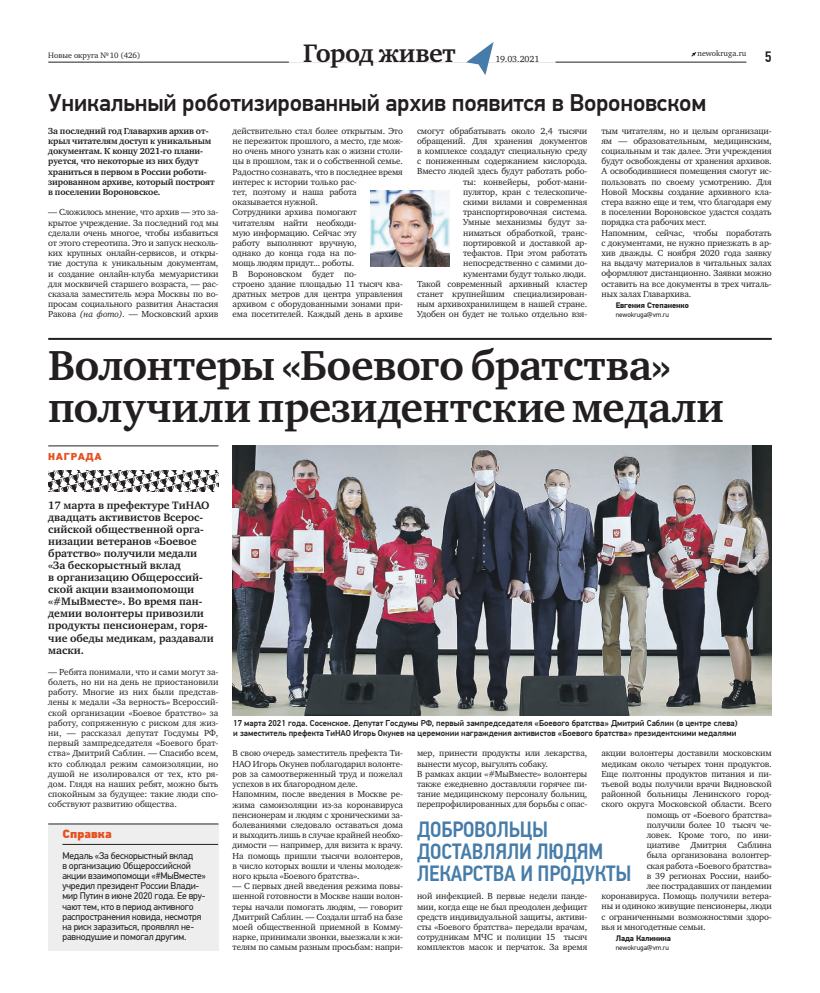
<style>
.page{position:relative;width:820px;height:993px;background:#fff}
.page>*{position:absolute;margin:0;border:0;box-sizing:border-box;transform-origin:0 0}
.t1{font:700 43px/42px "Charter ITC";letter-spacing:-.005em;color:#231f20}
.t2{font:700 26px "Charter ITC";letter-spacing:-.02em;color:#231f20}
.t3{font:500 24px "PF Din Text Pro";letter-spacing:-.01em;color:#231f20}
.t4{font:500 22px/22px "PF Din Text Cond Pro";letter-spacing:-.01em;color:#457ca9}
.t5{font:500 15px "PF Din Text Cond Pro";color:#231f20}
.t6{font:900 12px "PF Din Text Pro";color:#e65120}
.t7{font:700 11px/12px "Charter ITC";color:#231f20}
.t8{font:900 10px "PF Din Text Pro";letter-spacing:.07em;color:#e65120}
.t9{font:9.6px/10.2px "PF Din Text Pro";letter-spacing:-.015em;color:#231f20}
.t10{font:9px/10.2px "Charter ITC";letter-spacing:-.015em;color:#231f20;text-align:justify}
.t11{font:700 9px/10.2px "Charter ITC";letter-spacing:-.015em;color:#231f20}
.t12{font:500 8.5px/10.2px "PF Din Text Pro";color:#231f20}
.t13{font:8px "Charter ITC";color:#231f20}
.t14{font:700 8px "PF Din Text Pro";letter-spacing:-.015em;color:#231f20}
.t15{font:7px "PF Din Text Pro";letter-spacing:-.015em;color:#231f20}
.s1{font-style:italic}
</style>
<div class="page">
<svg style="left:691px;top:52px;width:5px;height:5px"></svg>
<hr style="left:48px;top:62px;width:698px;height:1px;background:#231f20">
<div style="left:289px;top:43px;width:266px;height:20px;background:#fff"></div>
<svg style="left:466px;top:42px;width:27px;height:33px"></svg>
<img style="left:371px;top:190px;width:78px;height:76px">
<hr style="left:48px;top:338px;width:723px;height:2px;background:#231f20">
<svg style="left:48px;top:470px;width:170px;height:22px"></svg>
<hr style="left:48px;top:445px;width:170px;height:1px;background:#231f20">
<div style="left:48px;top:823px;width:170px;height:127px;background:#eeeeef"></div>
<hr style="left:48px;top:823px;width:170px;height:1px;background:#231f20">
<hr style="left:62px;top:844px;width:156px;height:1px;background:#231f20">
<img style="left:232px;top:445px;width:539px;height:270px">
<h2 class="t2" style="left:303px;top:42px;width:154px">Город живет</h2>
<p class="t13" style="left:697px;top:50px;width:51px">newokruga.ru</p>
<h3 class="t5" style="left:764px;top:51px;width:8px">5</h3>
<p class="t13" style="left:48px;top:52px;width:94px">Новые округа № 10 (426)</p>
<h3 class="t3" style="left:48px;top:93px;width:659px">Уникальный роботизированный архив появится в Вороновском</h3>
<p class="t11" style="left:48px;top:126px;width:168px">За последний год Главархив архив от&shy;крыл читателям доступ к уникальным документам. К концу 2021-го плани&shy;руется, что некоторые из них будут храниться в первом в России роботи&shy;зированном архиве, который построят в поселении Вороновское.</p>
<p class="t10" style="left:48px;top:208px;width:172px">— Сложилось мнение, что архив — это за&shy;крытое учреждение. За последний год мы сделали очень многое, чтобы избавиться от этого стереотипа. Это и запуск несколь&shy;ких крупных онлайн-сервисов, и откры&shy;тие доступа к уникальным документам, и создание онлайн-клуба мемуаристики для москвичей старшего возраста, — рас&shy;сказала заместитель мэра Москвы по во&shy;просам социального развития Анастасия Ракова <span class="s1">(на фото).</span> — Московский архив</p>
<p class="t10" style="left:495px;top:55px;width:45px">19.03.2021</p>
<p class="t10" style="left:232px;top:126px;width:172px;text-align:left">действительно стал более открытым. Это не пережиток прошлого, а место, где мож&shy;но очень много узнать как о жизни столи&shy;цы в прошлом, так и о собственной семье.<br>Радостно сознавать, что в последнее время интерес к истории только рас-<br>тет, поэтому и наша работа оказывается нужной.<br>Сотрудники архива помогают<br>читателям найти необходи-<br>мую информацию. Сейчас эту<br>работу выполняют вручную,<br>однако до конца года на по-<br>мощь людям придут... роботы.<br>В Вороновском будет по-<br>строено здание площадью 11 тысяч ква&shy;дратных метров для центра управления архивом с оборудованными зонами при&shy;ема посетителей. Каждый день в архиве</p>
<p class="t10" style="left:417px;top:126px;width:172px;text-align:right">смогут обрабатывать около 2,4 тысячи обращений. Для хранения документов в комплексе создадут специальную среду с пониженным содержанием кислорода.<br>Вместо людей здесь будут работать робо&shy;ты: конвейеры, робот-мани-<br>пулятор, кран с телескопиче-<br>скими вилами и современная транспортировочная система.<br>Умные механизмы будут за-<br>ниматься обработкой, транс&shy;портировкой и доставкой ар-<br>тефактов. При этом работать непосредственно с самими до&shy;кументами будут только люди.<br>Такой современный архивный кластер станет крупнейшим специализирован&shy;ным архивохранилищем в нашей стране.<br>Удобен он будет не только отдельно взя-</p>
<p class="t10" style="left:601px;top:126px;width:172px;text-align:left">тым читателям, но и целым организаци&shy;ям — образовательным, медицинским, социальным и так далее. Эти учреждения будут освобождены от хранения архивов.<br>А освободившиеся помещения смогут ис&shy;пользовать по своему усмотрению. Для Новой Москвы создание архивного кла&shy;стера важно еще и тем, что благодаря ему в поселении Вороновское удастся создать порядка ста рабочих мест.<br>Напомним, сейчас, чтобы поработать с документами, не нужно приезжать в ар&shy;хив дважды. С ноября 2020 года заявку на выдачу материалов в читальных залах оформляют дистанционно. Заявки можно оставить на все документы в трех читаль&shy;ных залах Главархива.</p>
<p class="t14" style="left:615px;top:301px;width:75px">Евгения Степаненко</p>
<p class="t15" style="left:615px;top:312px;width:55px">newokruga@vm.ru</p>
<h1 class="t1" style="left:48px;top:347px;width:677px">Волонтеры «Боевого братства» получили президентские медали</h1>
<p class="t8" style="left:48px;top:452px;width:55px">НАГРАДА</p>
<p class="t7" style="left:48px;top:500px;width:167px">17 марта в префектуре ТиНАО двадцать активистов Всерос&shy;сийской общественной орга&shy;низации ветеранов «Боевое братство» получили медали «За бескорыстный вклад<br>в организацию Общероссий&shy;ской акции взаимопомощи «#МыВместе». Во время пан&shy;демии волонтеры привозили продукты пенсионерам, горя&shy;чие обеды медикам, раздавали маски.</p>
<p class="t10" style="left:48px;top:667px;width:172px">— Ребята понимали, что и сами могут за&shy;болеть, но ни на день не приостановили работу. Многие из них были представ&shy;лены к медали «За верность» Всероссий&shy;ской организации «Боевое братство» за работу, сопряженную с риском для жиз&shy;ни, — рассказал депутат Госдумы РФ, первый зампредседателя «Боевого брат&shy;ства» Дмитрий Саблин. — Спасибо всем, кто соблюдал режим самоизоляции, но душой не изолировался от тех, кто ря&shy;дом. Глядя на наших ребят, можно быть спокойным за будущее: такие люди спо&shy;собствуют развитию общества.</p>
<h3 class="t6" style="left:62px;top:829px;width:51px">Справка</h3>
<p class="t9" style="left:62px;top:850px;width:145px">Медаль «За бескорыстный вклад<br>в организацию Общероссийской акции взаимопомощи «#МыВместе» учредил президент России Влади&shy;мир Путин в июне 2020 года. Ее вру&shy;чают тем, кто в период активного распространения ковида, несмотря на риск заразиться, проявлял не&shy;равнодушие и помогал другим.</p>
<p class="t12" style="left:233px;top:718px;width:505px">17 марта 2021 года. Сосенское. Депутат Госдумы РФ, первый зампредседателя «Боевого братства» Дмитрий Саблин (в центре слева) и заместитель префекта ТиНАО Игорь Окунев на церемонии награждения активистов «Боевого братства» президентскими медалями</p>
<p class="t10" style="left:232px;top:748px;width:172px;text-align:left">В свою очередь заместитель префекта Ти-НАО Игорь Окунев поблагодарил волонте&shy;ров за самоотверженный труд и пожелал успехов в их благородном деле.<br>Напомним, после введения в Москве ре&shy;жима самоизоляции из-за коронавируса пенсионерам и людям с хроническими за&shy;болеваниями следовало оставаться дома и выходить лишь в случае крайней необхо&shy;димости — например, для визита к врачу.<br>На помощь пришли тысячи волонтеров, в число которых вошли и члены молодеж&shy;ного крыла «Боевого братства».</p>
<p class="t10" style="left:232px;top:881px;width:172px">— С первых дней введения режима повы&shy;шенной готовности в Москве наши волон&shy;теры начали помогать людям, — говорит Дмитрий Саблин. — Создали штаб на базе моей общественной приемной в Комму&shy;нарке, принимали звонки, выезжали к жи&shy;телям по самым разным просьбам: напри-</p>
<p class="t10" style="left:601px;top:748px;width:172px">акции волонтеры доставили московским</p>
<p class="t10" style="left:601px;top:758px;width:172px">медикам около четырех тонн продуктов.</p>
<p class="t10" style="left:601px;top:769px;width:172px">Еще полтонны продуктов питания и пи-</p>
<p class="t10" style="left:601px;top:779px;width:172px">тьевой воды получили врачи Видновской</p>
<p class="t10" style="left:601px;top:789px;width:172px">районной больницы Ленинского город-</p>
<p class="t10" style="left:601px;top:799px;width:172px">ского округа Московской области. Всего</p>
<p class="t10" style="left:646px;top:809px;width:126px">помощь от «Боевого братства»</p>
<p class="t10" style="left:646px;top:820px;width:126px">получили более 10 тысяч че-</p>
<p class="t10" style="left:646px;top:830px;width:126px">ловек. Кроме того, по ини-</p>
<p class="t10" style="left:646px;top:840px;width:126px">циативе Дмитрия Саблина</p>
<p class="t10" style="left:646px;top:850px;width:126px">была организована волонтер-</p>
<p class="t10" style="left:646px;top:860px;width:126px">ская работа «Боевого братства»</p>
<p class="t10" style="left:646px;top:871px;width:126px">в 39 регионах России, наибо-</p>
<p class="t10" style="left:646px;top:881px;width:126px">лее пострадавших от пандемии</p>
<p class="t10" style="left:601px;top:891px;width:172px">коронавируса. Помощь получили ветера-</p>
<p class="t10" style="left:601px;top:901px;width:172px">ны и одиноко живущие пенсионеры, люди</p>
<p class="t10" style="left:601px;top:911px;width:172px">с ограниченными возможностями здоро-</p>
<p class="t10" style="left:601px;top:922px;width:106px">вья и многодетные семьи.</p>
<p class="t14" style="left:615px;top:933px;width:57px">Лада Калинина</p>
<p class="t15" style="left:615px;top:944px;width:55px">newokruga@vm.ru</p>
<p class="t10" style="left:417px;top:748px;width:172px;text-align:left">мер, принести продукты или лекарства, вынести мусор, выгулять собаку.<br>В рамках акции «#МыВместе» волонтеры также ежедневно доставляли горячее пи&shy;тание медицинскому персоналу больниц, перепрофилированных для борьбы с опас-</p>
<h3 class="t4" style="left:417px;top:820px;width:216px">ДОБРОВОЛЬЦЫ<br>ДОСТАВЛЯЛИ ЛЮДЯМ<br>ЛЕКАРСТВА И ПРОДУКТЫ</h3>
<p class="t10" style="left:417px;top:891px;width:172px">ной инфекцией. В первые недели панде&shy;мии, когда еще не был преодолен дефицит средств индивидуальной защиты, активи&shy;сты «Боевого братства» передали врачам, сотрудникам МЧС и полиции 15 тысяч комплектов масок и перчаток. За время</p>
</div>
